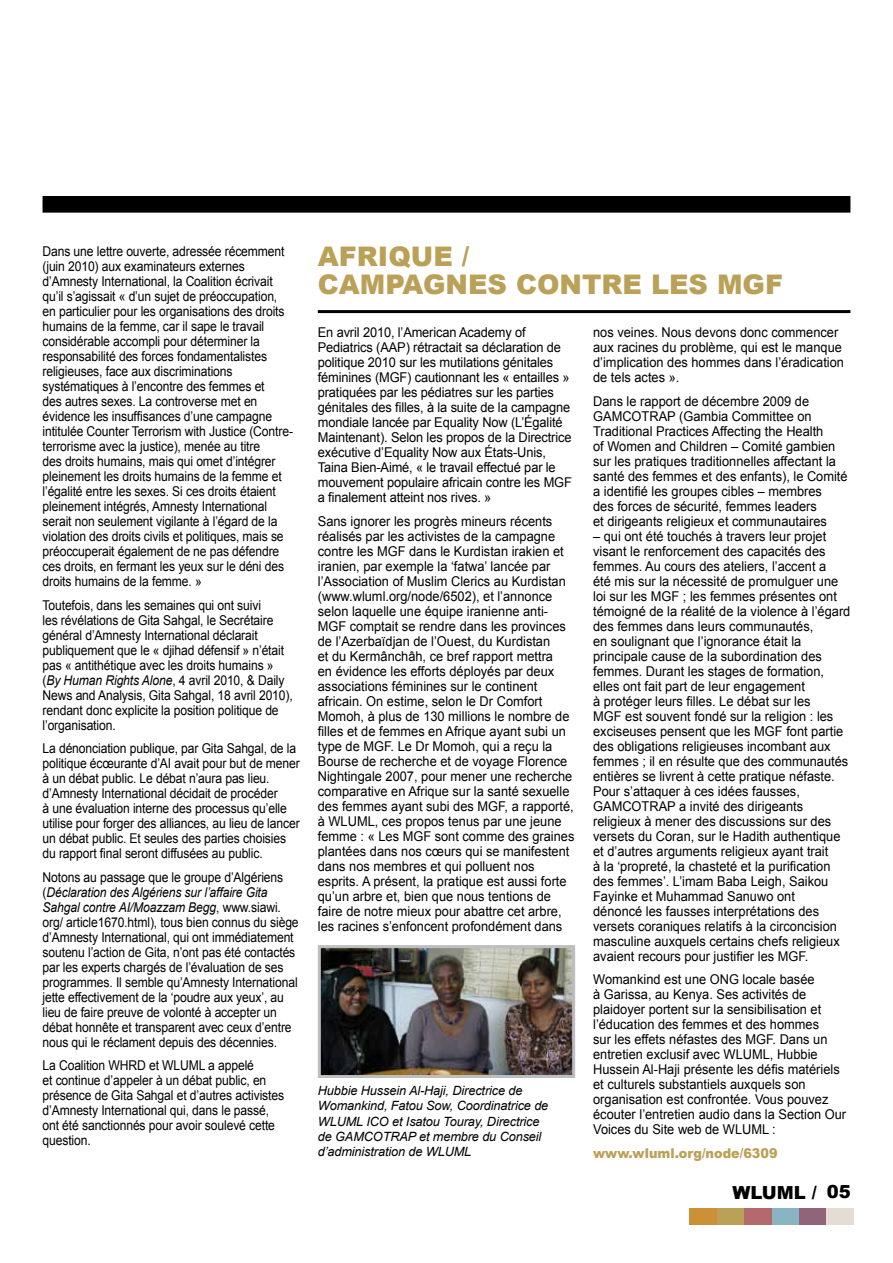
<style>
.page{position:relative;width:893px;height:1263px;background:#fff}
.page>*{position:absolute;margin:0;border:0;box-sizing:border-box;transform-origin:0 0}
.t1{font:900 27px "Arial";color:#baa157}
.t2{font:900 18px "Arial";color:#000}
.t3{font:13.5px/15px "Arial";color:#000;scale:.95 1}
.t4{font:13.5px/15px "Arial";color:#000;scale:.9 1}
.t5{font:900 13.5px "Arial";color:#baa157;scale:.95 1}
.t6{font:italic 12.75px/15.3px "Arial";letter-spacing:-.01em;color:#000}
.s1{font-style:italic}
</style>
<div class="page">
<div style="left:43px;top:197px;width:807px;height:15px;background:#000"></div>
<div style="left:43px;top:196px;width:807px;height:17px;border:2px solid #000"></div>
<hr style="left:318px;top:310px;width:532px;height:3px;background:#000">
<div style="left:689px;top:1208px;width:28px;height:17px;background:#cc9136"></div>
<div style="left:717px;top:1208px;width:27px;height:17px;background:#baa157"></div>
<div style="left:744px;top:1208px;width:28px;height:17px;background:#b4696d"></div>
<div style="left:772px;top:1208px;width:27px;height:17px;background:#89b4c3"></div>
<div style="left:799px;top:1208px;width:28px;height:17px;background:#91647a"></div>
<div style="left:827px;top:1208px;width:27px;height:17px;background:#e3ddd4"></div>
<img style="left:322px;top:949px;width:249px;height:125px">
<div style="left:318px;top:945px;width:257px;height:133px;border:3px solid #bcbec0"></div>
<p class="t4" style="left:43px;top:244px;width:280px">Dans une lettre ouverte, adressée récemment (juin 2010) aux examinateurs externes d’Amnesty International, la Coalition écrivait qu’il s’agissait « d’un sujet de préoccupation, en particulier pour les organisations des droits humains de la femme, car il sape le travail considérable accompli pour déterminer la responsabilité des forces fondamentalistes religieuses, face aux discriminations systématiques à l’encontre des femmes et<br>des autres sexes. La controverse met en évidence les insuffisances d’une campagne intitulée Counter Terrorism with Justice (Contre&shy;terrorisme avec la justice), menée au titre<br>des droits humains, mais qui omet d’intégrer pleinement les droits humains de la femme et l’égalité entre les sexes. Si ces droits étaient pleinement intégrés, Amnesty International serait non seulement vigilante à l’égard de la violation des droits civils et politiques, mais se préoccuperait également de ne pas défendre ces droits, en fermant les yeux sur le déni des droits humains de la femme. »</p>
<p class="t4" style="left:43px;top:598px;width:280px">Toutefois, dans les semaines qui ont suivi<br>les révélations de Gita Sahgal, le Secrétaire général d’Amnesty International déclarait publiquement que le « djihad défensif » n’était pas « antithétique avec les droits humains » (<span class="s1">By Human Rights Alone</span>, 4 avril 2010, &amp; Daily News and Analysis, Gita Sahgal, 18 avril 2010), rendant donc explicite la position politique de l’organisation.</p>
<p class="t4" style="left:43px;top:741px;width:287px">La dénonciation publique, par Gita Sahgal, de la politique écœurante d’AI avait pour but de mener à un débat public. Le débat n’aura pas lieu. d’Amnesty International décidait de procéder<br>à une évaluation interne des processus qu’elle utilise pour forger des alliances, au lieu de lancer un débat public. Et seules des parties choisies du rapport final seront diffusées au public.</p>
<p class="t4" style="left:43px;top:870px;width:286px">Notons au passage que le groupe d’Algériens (<span class="s1">Déclaration des Algériens sur l’affaire Gita Sahgal contre AI/Moazzam Begg</span>, www.siawi. org/ article1670.html), tous bien connus du siège d’Amnesty International, qui ont immédiatement soutenu l’action de Gita, n’ont pas été contactés par les experts chargés de l’évaluation de ses programmes. Il semble qu’Amnesty International jette effectivement de la ‘poudre aux yeux’, au lieu de faire preuve de volonté à accepter un débat honnête et transparent avec ceux d’entre nous qui le réclament depuis des décennies.</p>
<p class="t4" style="left:43px;top:1058px;width:270px">La Coalition WHRD et WLUML a appelé<br>et continue d’appeler à un débat public, en présence de Gita Sahgal et d’autres activistes d’Amnesty International qui, dans le passé, ont été sanctionnés pour avoir soulevé cette question.</p>
<h1 class="t1" style="left:318px;top:237px;width:38px">AFRI</h1>
<h1 class="t1" style="left:388px;top:237px;width:82px">QUE /</h1>
<h1 class="t1" style="left:318px;top:265px;width:43px">CAMPAGNES</h1>
<h1 class="t1" style="left:516px;top:265px;width:22px">CONTRE</h1>
<h1 class="t1" style="left:651px;top:265px;width:19px">LES</h1>
<h1 class="t1" style="left:717px;top:265px;width:67px">MGF</h1>
<p class="t3" style="left:318px;top:325px;width:269px">En avril 2010, l’American Academy of Pediatrics (AAP) rétractait sa déclaration de politique 2010 sur les mutilations génitales féminines (MGF) cautionnant les « entailles » pratiquées par les pédiatres sur les parties génitales des filles, à la suite de la campagne mondiale lancée par Equality Now (L’Égalité Maintenant). Selon les propos de la Directrice exécutive d’Equality Now aux États-Unis, Taina Bien-Aimé, « le travail effectué par le mouvement populaire africain contre les MGF a finalement atteint nos rives. »</p>
<p class="t3" style="left:318px;top:514px;width:272px">Sans ignorer les progrès mineurs récents réalisés par les activistes de la campagne contre les MGF dans le Kurdistan irakien et iranien, par exemple la ‘fatwa’ lancée par l’Association of Muslim Clerics au Kurdistan (www.wluml.org/node/6502), et l’annonce selon laquelle une équipe iranienne anti-MGF comptait se rendre dans les provinces de l’Azerbaïdjan de l’Ouest, du Kurdistan<br>et du Kermânchâh, ce bref rapport mettra<br>en évidence les efforts déployés par deux associations féminines sur le continent africain. On estime, selon le Dr Comfort Momoh, à plus de 130 millions le nombre de filles et de femmes en Afrique ayant subi un type de MGF. Le Dr Momoh, qui a reçu la Bourse de recherche et de voyage Florence Nightingale 2007, pour mener une recherche comparative en Afrique sur la santé sexuelle des femmes ayant subi des MGF, a rapporté, à WLUML, ces propos tenus par une jeune femme : « Les MGF sont comme des graines plantées dans nos cœurs qui se manifestent dans nos membres et qui polluent nos esprits. A présent, la pratique est aussi forte qu’un arbre et, bien que nous tentions de faire de notre mieux pour abattre cet arbre, les racines s’enfoncent profondément dans</p>
<p class="t6" style="left:318px;top:1083px;width:232px">Hubbie Hussein Al-Haji, Directrice de Womankind, Fatou Sow, Coordinatrice de WLUML ICO et Isatou Touray, Directrice de GAMCOTRAP et membre du Conseil d’administration de WLUML</p>
<p class="t3" style="left:593px;top:325px;width:266px">nos veines. Nous devons donc commencer aux racines du problème, qui est le manque d’implication des hommes dans l’éradication de tels actes ».</p>
<p class="t3" style="left:593px;top:394px;width:269px">Dans le rapport de décembre 2009 de GAMCOTRAP (Gambia Committee on Traditional Practices Affecting the Health<br>of Women and Children – Comité gambien sur les pratiques traditionnelles affectant la santé des femmes et des enfants), le Comité a identifié les groupes cibles – membres<br>des forces de sécurité, femmes leaders<br>et dirigeants religieux et communautaires</p>
<p class="t3" style="left:593px;top:529px;width:272px">– qui ont été touchés à travers leur projet visant le renforcement des capacités des femmes. Au cours des ateliers, l’accent a<br>été mis sur la nécessité de promulguer une loi sur les MGF ; les femmes présentes ont témoigné de la réalité de la violence à l’égard des femmes dans leurs communautés,<br>en soulignant que l’ignorance était la principale cause de la subordination des femmes. Durant les stages de formation, elles ont fait part de leur engagement<br>à protéger leurs filles. Le débat sur les<br>MGF est souvent fondé sur la religion : les exciseuses pensent que les MGF font partie des obligations religieuses incombant aux femmes ; il en résulte que des communautés entières se livrent à cette pratique néfaste.<br>Pour s’attaquer à ces idées fausses, GAMCOTRAP a invité des dirigeants religieux à mener des discussions sur des versets du Coran, sur le Hadith authentique et d’autres arguments religieux ayant trait<br>à la ‘propreté, la chasteté et la purification des femmes’. L’imam Baba Leigh, Saikou Fayinke et Muhammad Sanuwo ont<br>dénoncé les fausses interprétations des versets coraniques relatifs à la circoncision masculine auxquels certains chefs religieux avaient recours pour justifier les MGF.</p>
<p class="t3" style="left:593px;top:972px;width:268px">Womankind est une ONG locale basée<br>à Garissa, au Kenya. Ses activités de plaidoyer portent sur la sensibilisation et l’éducation des femmes et des hommes<br>sur les effets néfastes des MGF. Dans un entretien exclusif avec WLUML, Hubbie Hussein Al-Haji présente les défis matériels et culturels substantiels auxquels son organisation est confrontée. Vous pouvez écouter l’entretien audio dans la Section Our Voices du Site web de WLUML :</p>
<p class="t5" style="left:593px;top:1143px;width:196px">WWW.WLUML.ORG/NODE/6309</p>
<h2 class="t2" style="left:732px;top:1179px;width:86px">WLUML /</h2>
<h2 class="t2" style="left:827px;top:1178px;width:26px">05</h2>
</div>
